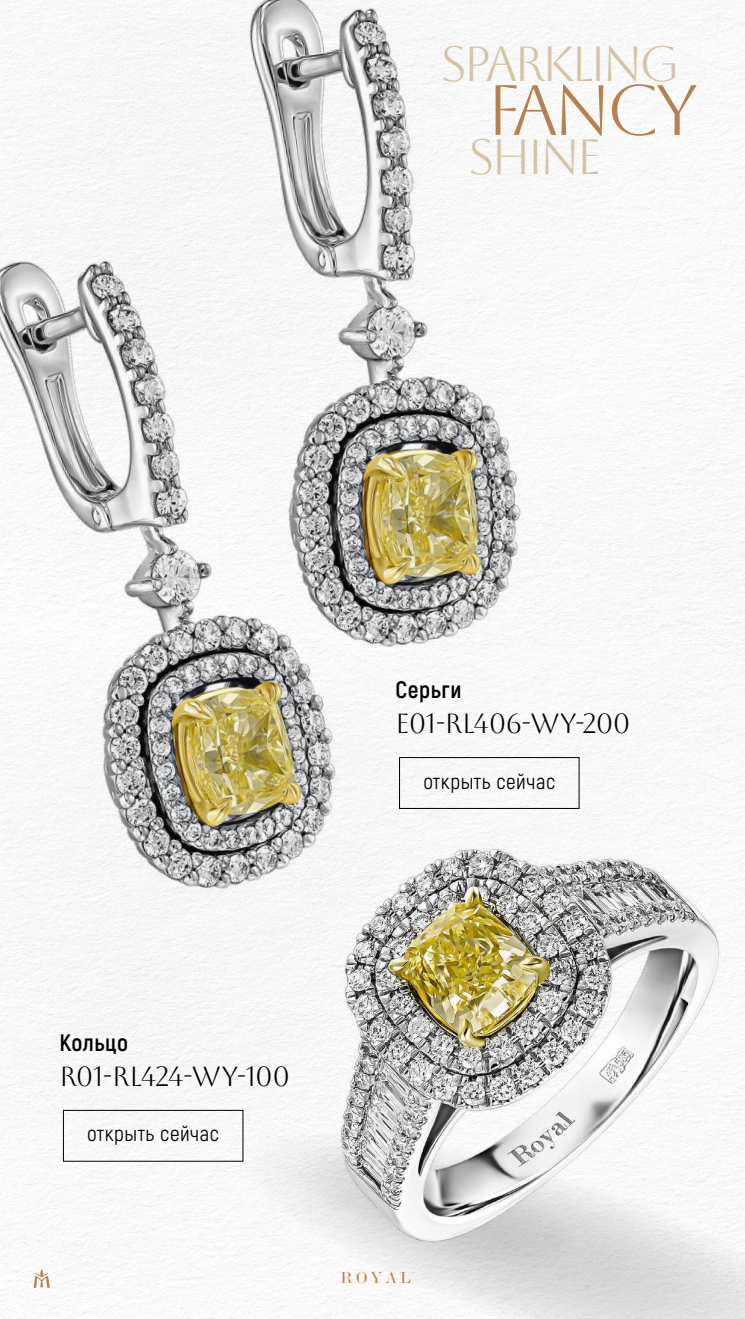
<style>
.page{position:relative;width:745px;height:1319px;background:#fff}
.page>*{position:absolute;margin:0;border:0;box-sizing:border-box;transform-origin:0 0}
.t1{font:70.88px "Aboreto";letter-spacing:-.075em;color:#b5814f}
.t2{font:49px "Aboreto";letter-spacing:-.075em;color:#d4c3a5}
.t3{font:27.5px "Aboreto";letter-spacing:-.03em;color:#000}
.t4{font:700 23.75px "Akrobat";letter-spacing:.025em;color:#000}
.t5{font:21.25px "Akrobat";letter-spacing:.025em;color:#000}
.t6{font:16.25px "Baron MT Modern Cyr";color:#b5814f}
</style>
<div class="page">
<img style="left:1px;top:0;width:743px;height:1318px">
<svg style="left:225px;top:1113px;width:519px;height:205px;fill:#f6f6f6"></svg>
<svg style="left:288px;top:1139px;width:15px;height:140px;fill:#f3f3f3"></svg>
<img style="left:215px;top:0;width:358px;height:704px">
<img style="left:0;top:173px;width:429px;height:787px">
<img style="left:303px;top:796px;width:441px;height:484px">
<div style="left:399px;top:757px;width:180px;height:51px;border:1px solid #000"></div>
<div style="left:63px;top:1109px;width:180px;height:52px;border:1px solid #000"></div>
<svg style="left:34px;top:1268px;width:16px;height:19px"></svg>
<h2 class="t2" style="left:440px;top:36px;width:241px">SPARKLING</h2>
<h1 class="t1" style="left:486px;top:69px;width:213px">FANCY</h1>
<h2 class="t2" style="left:468px;top:128px;width:135px">SHINE</h2>
<p class="t4" style="left:395px;top:674px;width:67px">Серьги</p>
<p class="t3" style="left:395px;top:707px;width:236px">E01-RL406-WY-200</p>
<p class="t5" style="left:423px;top:768px;width:133px">открыть сейчас</p>
<p class="t4" style="left:59px;top:1027px;width:70px">Кольцо</p>
<p class="t3" style="left:59px;top:1059px;width:232px">R01-RL424-WY-100</p>
<p class="t5" style="left:87px;top:1121px;width:133px">открыть сейчас</p>
<p class="t6" style="left:340px;top:1268px;width:71px">R O Y A L</p>
</div>
